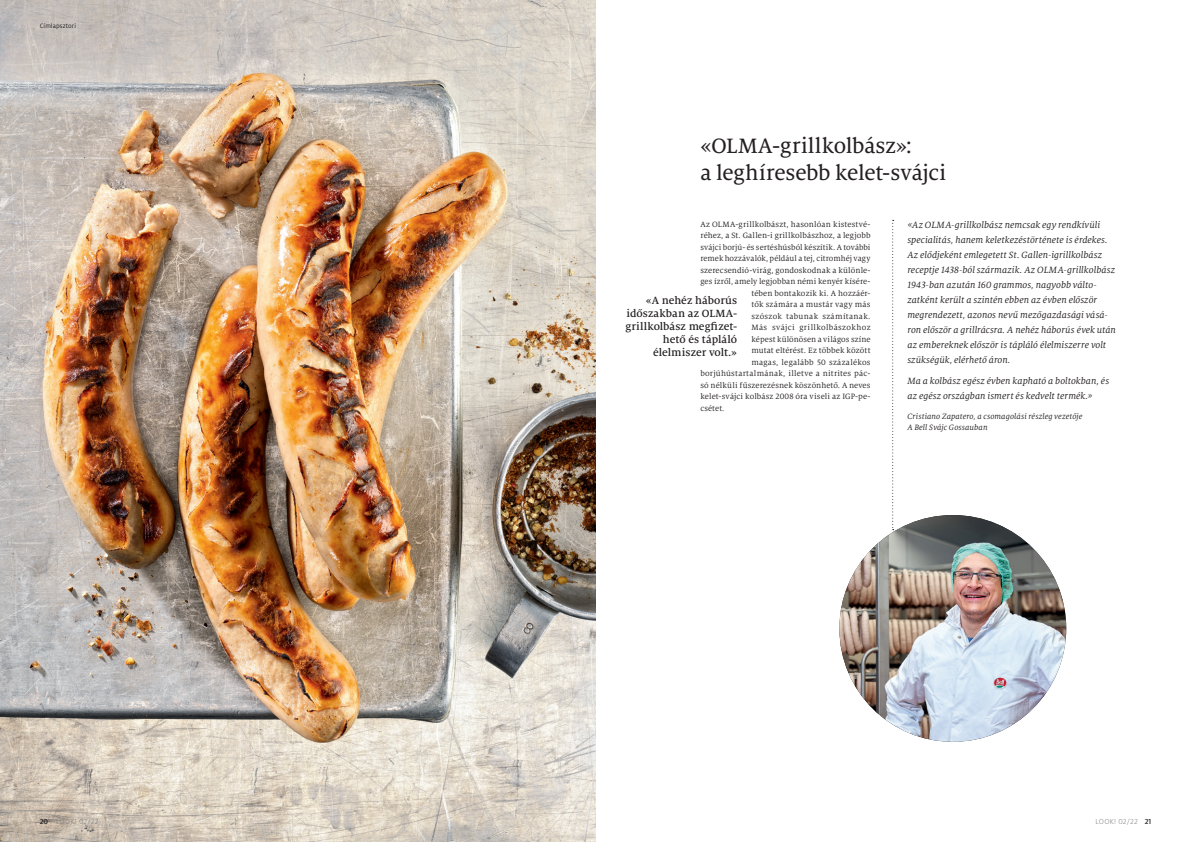
<style>
.page{position:relative;width:1191px;height:842px;background:#fff}
.page>*{position:absolute;margin:0;border:0;box-sizing:border-box;transform-origin:0 0}
.t1{font:23px/27px "Milo Serif Pro Text";letter-spacing:-.005em;color:#231f20}
.t2{font:500 11.5px/13px "Milo Serif Pro";letter-spacing:.005em;color:#231f20;text-align:right}
.t3{font:italic 10px/15px "Milo Serif Pro";letter-spacing:.005em;color:#231f20}
.t4{font:8.5px "Milo Serif Pro";letter-spacing:.015em;color:#231f20}
.t5{font:italic 8.5px/11.5px "Milo Serif Pro";letter-spacing:.01em;color:#231f20}
.t6{font:8.5px "Milo Serif Pro";letter-spacing:.045em;color:#231f20}
.t7{font:8.5px "Milo Serif Pro";letter-spacing:.04em;color:#231f20}
.t8{font:300 8px "Milo Pro";letter-spacing:.025em;color:#808285}
.t9{font:7px "Milo Pro";letter-spacing:.02em;color:#231f20}
.s1{font-weight:500;color:#231f20}
</style>
<div class="page">
<img style="left:0;top:0;width:595px;height:842px">
<img style="left:595px;top:0;width:1px;height:842px">
<img style="left:839px;top:515px;width:227px;height:227px;border-radius:113px">
<svg style="left:892px;top:220px;width:1px;height:310px"></svg>
<p class="t9" style="left:40px;top:22px;width:38px">Címlapsztori</p>
<p class="t8" style="left:40px;top:817px;width:60px"><span class="s1">20</span> LOOK! 02/22</p>
<h1 class="t1" style="left:700px;top:132px;width:247px">«OLMA-grillkolbász»:<br>a leghíresebb kelet-svájci</h1>
<p class="t4" style="left:700px;top:219px;width:172px">Az OLMA-grillkolbászt, hasonlóan kistestvé-</p>
<p class="t4" style="left:700px;top:231px;width:172px">réhez, a St. Gallen-i grillkolbászhoz, a legjobb</p>
<p class="t4" style="left:700px;top:242px;width:172px">svájci borjú- és sertéshúsból készítik. A további</p>
<p class="t4" style="left:700px;top:254px;width:172px">remek hozzávalók, például a tej, citromhéj vagy</p>
<p class="t4" style="left:700px;top:265px;width:172px">szerecsendió-virág, gondoskodnak a különle-</p>
<p class="t4" style="left:700px;top:277px;width:172px">ges ízről, amely legjobban némi kenyér kísére-</p>
<p class="t4" style="left:751px;top:288px;width:121px">tében bontakozik ki. A hozzáér-</p>
<p class="t4" style="left:751px;top:300px;width:121px">tők számára a mustár vagy más</p>
<p class="t7" style="left:751px;top:311px;width:121px">szószok tabunak számítanak.</p>
<p class="t6" style="left:751px;top:323px;width:121px">Más svájci grillkolbászokhoz</p>
<p class="t4" style="left:751px;top:334px;width:121px">képest különösen a világos színe</p>
<p class="t4" style="left:751px;top:346px;width:121px">mutat eltérést. Ez többek között</p>
<p class="t4" style="left:751px;top:357px;width:121px">magas, legalább 50 százalékos</p>
<p class="t4" style="left:700px;top:369px;width:172px">borjúhústartalmának, illetve a nitrites pác-</p>
<p class="t4" style="left:700px;top:380px;width:172px">só nélküli fűszerezésnek köszönhető. A neves</p>
<p class="t4" style="left:700px;top:392px;width:172px">kelet-svájci kolbász 2008 óra viseli az IGP-pe-</p>
<p class="t4" style="left:700px;top:403px;width:26px">csétet.</p>
<h2 class="t2" style="left:625px;top:294px;width:113px">«A nehéz háborús időszakban az OLMA&shy;grillkolbász megfizet&shy;hető és tápláló élelmiszer volt.»</h2>
<p class="t3" style="left:907px;top:217px;width:210px">«Az OLMA-grillkolbász nemcsak egy rendkívüli specialitás, hanem keletkezéstörténete is érdekes.<br>Az elődjeként emlegetett St. Gallen-igrillkolbász receptje 1438-ból származik. Az OLMA-grillkolbász 1943-ban azután 160 grammos, nagyobb válto&shy;zatként került a szintén ebben az évben először megrendezett, azonos nevű mezőgazdasági vásá&shy;ron először a grillrácsra. A nehéz háborús évek után az embereknek először is tápláló élelmiszerre volt szükségük, elérhető áron.</p>
<p class="t3" style="left:907px;top:373px;width:203px">Ma a kolbász egész évben kapható a boltokban, és az egész országban ismert és kedvelt termék.»</p>
<p class="t5" style="left:907px;top:410px;width:177px">Cristiano Zapatero, a csomagolási részleg vezetője<br>A Bell Svájc Gossauban</p>
<p class="t8" style="left:1095px;top:817px;width:57px">LOOK! 02/22 <span class="s1">21</span></p>
</div>
